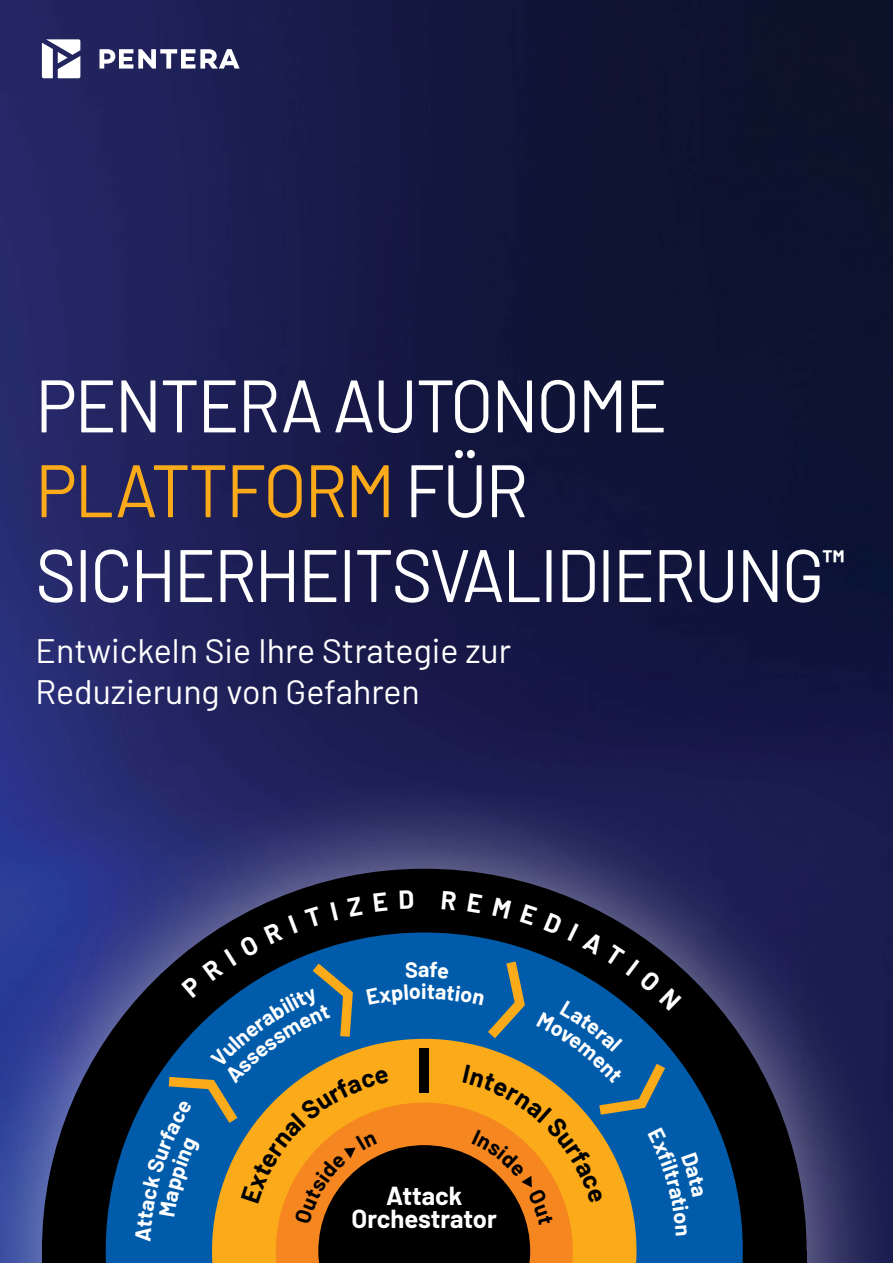
<style>
.page{position:relative;width:893px;height:1263px;background:#fff}
.page>*{position:absolute;margin:0;border:0;box-sizing:border-box;transform-origin:0 0}
.t1{font:74.25px/84.8px "Barlow";letter-spacing:-.03em;color:#fff;scale:.94 1}
.t2{font:33.9px/40.2px "Barlow";color:#fff}
.t3{font:700 25.5px "Barlow";color:#fff}
.t4{font:700 21.45px "Barlow";color:#fff}
.s1{color:#fbaa19}
</style>
<div class="page">
<img style="left:0;top:0;width:893px;height:775px">
<div style="left:0;top:775px;width:893px;height:488px;background:#fff;opacity:.52"></div>
<svg style="left:42px;top:869px;width:765px;height:383px;background:#212550"></svg>
<div style="left:42px;top:1252px;width:765px;height:11px;background:#000"></div>
<svg style="left:106px;top:932px;width:637px;height:331px;background:#0f2f58"></svg>
<svg style="left:100px;top:49px;width:140px;height:20px"></svg>
<svg style="left:42px;top:39px;width:38px;height:39px"></svg>
<svg style="left:136px;top:891px;width:568px;height:372px;background:#485350"></svg>
<h1 class="t1" style="left:36px;top:357px;width:862px">PENTERA AUTONOME<br><span class="s1">PLATTFORM</span> FÜR<br>SICHERHEITSVALIDIERUNG<sup>™</sup></h1>
<p class="t2" style="left:36px;top:628px;width:477px">Entwickeln Sie Ihre Strategie zur<br>Reduzierung von Gefahren</p>
<p class="t4" style="left:418px;top:954px;width:13px">a</p>
<p class="t4" style="left:421px;top:975px;width:7px">i</p>
<p class="t3" style="left:386px;top:1177px;width:78px">Attack</p>
<p class="t3" style="left:352px;top:1200px;width:147px">Orchestrator</p>
</div>
